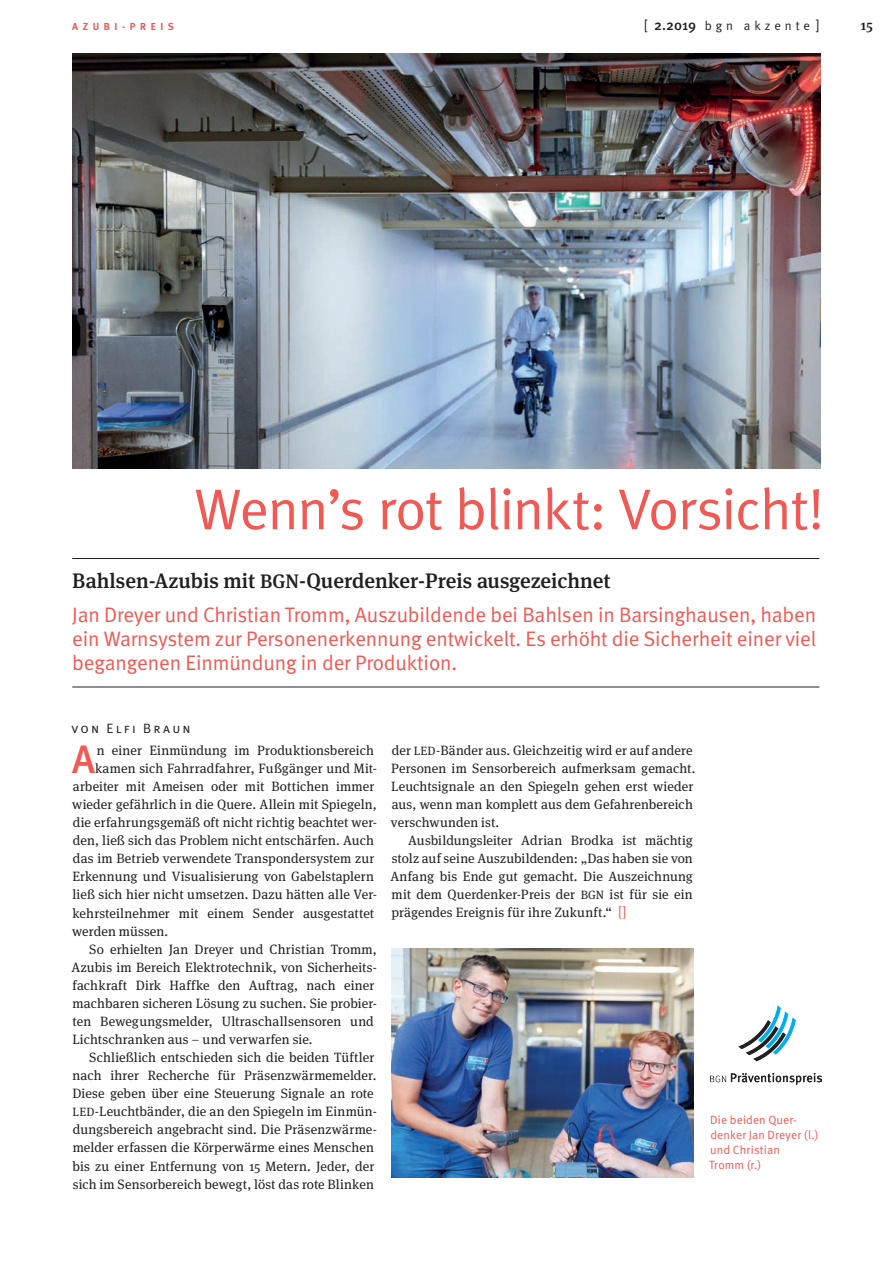
<style>
.page{position:relative;width:893px;height:1263px;background:#fff}
.page>*{position:absolute;margin:0;border:0;box-sizing:border-box;transform-origin:0 0}
.t1{font:57.45px "DGUV Meta";letter-spacing:-.03em;color:#f05954}
.t2{font:500 39.6px "DGUV Meta";color:#f05954}
.t3{font:21px/24px "DGUV Meta";letter-spacing:-.005em;color:#f05954;text-align:justify}
.t4{font:500 21px "DGUV Meta Serif";color:#231f20}
.t5{font:500 14.25px "DGUV Meta Serif";color:#231f20}
.t6{font:13.5px/18.1px "DGUV Meta Serif";letter-spacing:.01em;color:#231f20}
.t7{font:13.5px "DGUV Meta";letter-spacing:.17em;color:#231f20}
.t8{font:12.75px "DGUV Meta";letter-spacing:.31em;color:#231f20}
.t9{font:12px/15px "DGUV Meta";letter-spacing:.01em;color:#f05954}
.t10{font:700 10.2px "DGUV Meta";letter-spacing:.45em;color:#f05954}
.s1{font-size:14.25px}
.s2{font-weight:500;font-size:14.25px}
.s3{font-size:19.5px}
.s4{font-size:12px}
.s5{color:#f05954}
</style>
<div class="page">
<img style="left:72px;top:53px;width:748px;height:416px">
<hr style="left:72px;top:558px;width:747px;height:1px;background:#231f20">
<hr style="left:72px;top:687px;width:747px;height:1px;background:#231f20">
<img style="left:391px;top:948px;width:302px;height:230px">
<img style="left:710px;top:1006px;width:112px;height:79px">
<p class="t10" style="left:72px;top:20px;width:103px">AZUBI-PREIS</p>
<p class="t8" style="left:644px;top:18px;width:177px"><span class="s1">[</span> <span class="s2">2.2019</span> bgn akzente <span class="s1">]</span></p>
<p class="t5" style="left:860px;top:16px;width:14px">15</p>
<h1 class="t1" style="left:195px;top:476px;width:631px">Wenn’s rot blinkt: Vorsicht!</h1>
<h3 class="t4" style="left:72px;top:569px;width:540px">Bahlsen-Azubis mit <span class="s3">BGN</span>-Querdenker-Preis ausgezeichnet</h3>
<h3 class="t3" style="left:72px;top:603px;width:746px">Jan Dreyer und Christian Tromm, Auszubildende bei Bahlsen in Barsinghausen, haben ein Warnsystem zur Personenerkennung entwickelt. Es erhöht die Sicherheit einer viel begangenen Einmündung in der Produktion.</h3>
<p class="t7" style="left:72px;top:720px;width:120px">von Elfi Braun</p>
<h2 class="t2" style="left:72px;top:736px;width:24px">A</h2>
<p class="t6" style="left:97px;top:741px;width:279px">n einer Einmündung im Produktionsbereich</p>
<p class="t6" style="left:95px;top:759px;width:283px">kamen sich Fahrradfahrer, Fußgänger und Mit-</p>
<p class="t6" style="left:73px;top:777px;width:303px">arbeiter mit Ameisen oder mit Bottichen immer</p>
<p class="t6" style="left:72px;top:795px;width:306px">wieder gefährlich in die Quere. Allein mit Spiegeln,</p>
<p class="t6" style="left:73px;top:814px;width:306px">die erfahrungsgemäß oft nicht richtig beachtet wer-</p>
<p class="t6" style="left:73px;top:832px;width:303px">den, ließ sich das Problem nicht entschärfen. Auch</p>
<p class="t6" style="left:73px;top:850px;width:303px">das im Betrieb verwendete Transpondersystem zur</p>
<p class="t6" style="left:72px;top:868px;width:303px">Erkennung und Visualisierung von Gabelstaplern</p>
<p class="t6" style="left:72px;top:886px;width:306px">ließ sich hier nicht umsetzen. Dazu hätten alle Ver-</p>
<p class="t6" style="left:73px;top:904px;width:303px">kehrsteilnehmer mit einem Sender ausgestattet</p>
<p class="t6" style="left:72px;top:922px;width:98px">werden müssen.</p>
<p class="t6" style="left:89px;top:940px;width:289px">So erhielten Jan Dreyer und Christian Tromm,</p>
<p class="t6" style="left:71px;top:958px;width:307px">Azubis im Bereich Elektrotechnik, von Sicherheits-</p>
<p class="t6" style="left:73px;top:976px;width:303px">fachkraft Dirk Haffke den Auftrag, nach einer</p>
<p class="t6" style="left:73px;top:994px;width:306px">machbaren sicheren Lösung zu suchen. Sie probier-</p>
<p class="t6" style="left:73px;top:1012px;width:303px">ten Bewegungsmelder, Ultraschallsensoren und</p>
<p class="t6" style="left:72px;top:1030px;width:242px">Lichtschranken aus – und verwarfen sie.</p>
<p class="t6" style="left:89px;top:1049px;width:287px">Schließlich entschieden sich die beiden Tüftler</p>
<p class="t6" style="left:73px;top:1067px;width:305px">nach ihrer Recherche für Präsenzwärmemelder.</p>
<p class="t6" style="left:72px;top:1085px;width:303px">Diese geben über eine Steuerung Signale an rote</p>
<p class="t6" style="left:73px;top:1103px;width:306px"><span class="s4">LED</span>-Leuchtbänder, die an den Spiegeln im Einmün-</p>
<p class="t6" style="left:73px;top:1121px;width:306px">dungsbereich angebracht sind. Die Präsenzwärme-</p>
<p class="t6" style="left:73px;top:1139px;width:303px">melder erfassen die Körperwärme eines Menschen</p>
<p class="t6" style="left:73px;top:1157px;width:303px">bis zu einer Entfernung von 15 Metern. Jeder, der</p>
<p class="t6" style="left:73px;top:1175px;width:303px">sich im Sensorbereich bewegt, löst das rote Blinken</p>
<p class="t6" style="left:391px;top:741px;width:306px">der <span class="s4">LED</span>-Bänder aus. Gleichzeitig wird er auf andere Personen im Sensorbereich aufmerksam gemacht.<br>Leuchtsignale an den Spiegeln gehen erst wieder aus, wenn man komplett aus dem Gefahrenbereich verschwunden ist.</p>
<p class="t6" style="left:390px;top:832px;width:304px;text-align:justify;text-indent:18px">Ausbildungsleiter Adrian Brodka ist mächtig stolz auf seine Auszubildenden: „Das haben sie von Anfang bis Ende gut gemacht. Die Auszeichnung mit dem Querdenker-Preis der <span class="s4">BGN</span> ist für sie ein prägendes Ereignis für ihre Zukunft.“ <span class="s5">[]</span></p>
<p class="t9" style="left:709px;top:1113px;width:111px">Die beiden Quer&shy;denker Jan Dreyer (l.) und Christian<br>Tromm (r.)</p>
</div>
